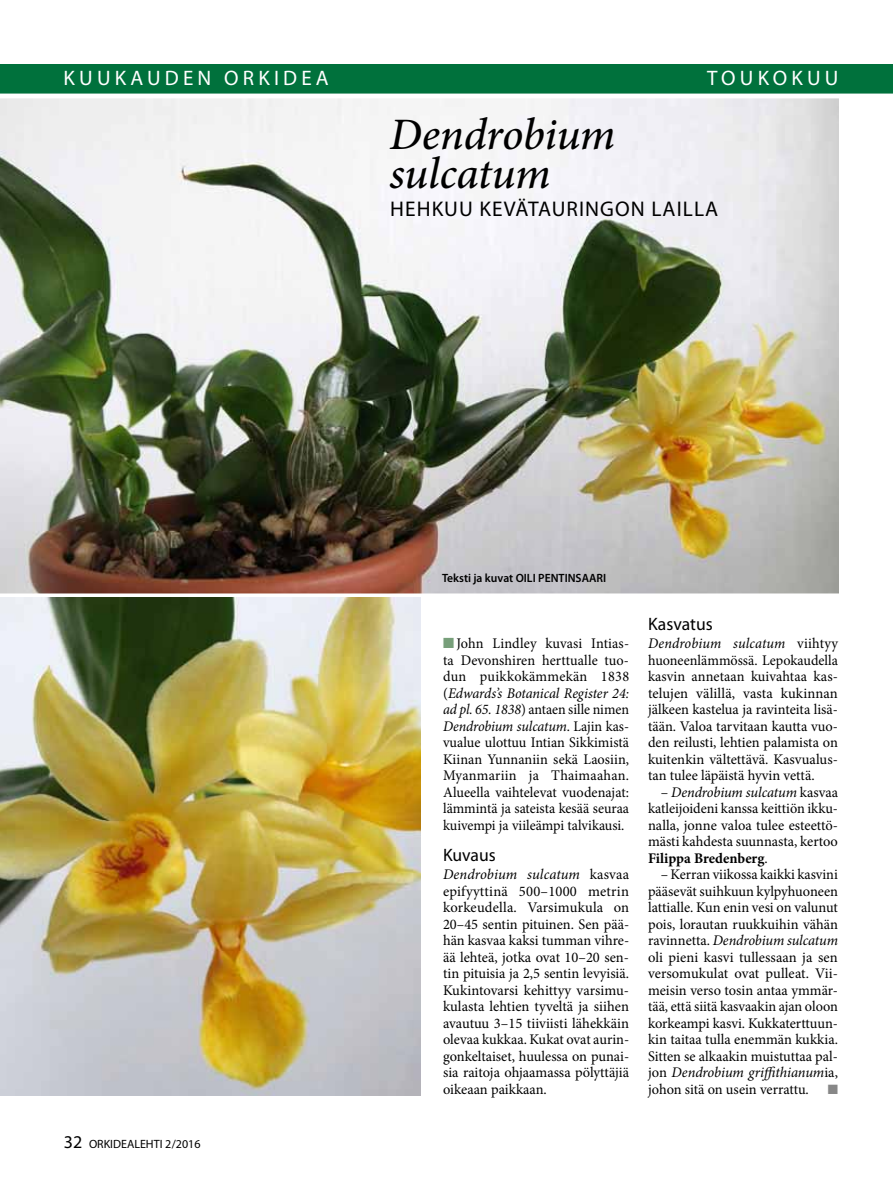
<style>
.page{position:relative;width:893px;height:1191px;background:#fff}
.page>*{position:absolute;margin:0;border:0;box-sizing:border-box;transform-origin:0 0}
.t1{font:italic 500 45px/39px "Minion Pro";letter-spacing:-.01em;color:#000}
.t2{font:21.3px "Myriad Pro";letter-spacing:.05em;color:#000}
.t3{font:21px "Myriad Pro";letter-spacing:.2em;color:#fff}
.t4{font:18px "Myriad Pro";color:#000}
.t5{font:14.7px/16.5px "Minion Pro";color:#000;text-align:justify}
.t6{font:13.5px "Zapf Dingbats ITC";color:#878787}
.t7{font:600 12px "Myriad Pro";color:#000}
.t8{font:12px "Myriad Pro";color:#000}
.s1{font-size:18px}
.s2{color:#779f7a}
.s3{font-style:italic}
.s4{font-weight:700}
</style>
<div class="page">
<img style="left:0;top:98px;width:838px;height:495px">
<div style="left:0;top:64px;width:893px;height:30px;background:#00713c"></div>
<img style="left:0;top:598px;width:420px;height:497px">
<h3 class="t3" style="left:64px;top:65px;width:267px">KUUKAUDEN ORKIDEA</h3>
<h3 class="t3" style="left:707px;top:65px;width:133px">TOUKOKUU</h3>
<h1 class="t1" style="left:389px;top:115px;width:227px">Dendrobium sulcatum</h1>
<h2 class="t2" style="left:390px;top:196px;width:329px">HEHKUU KEVÄTAURINGON LAILLA</h2>
<p class="t8" style="left:64px;top:1136px;width:138px"><span class="s1">32</span> ORKIDEALEHTI 2/2016</p>
<p class="t7" style="left:442px;top:570px;width:166px">Teksti ja kuvat OILI PENTINSAARI</p>
<p class="t5" style="left:443px;top:635px;width:188px"><span class="s2">■</span>John Lindley kuvasi Intias&shy;ta Devonshiren herttualle tuo&shy;dun puikkokämmekän 1838 (<span class="s3">Edwards’s Botanical Register 24: ad pl. 65. 1838</span>) antaen sille nimen <span class="s3">Dendrobium sulcatum</span>. Lajin kas&shy;vualue ulottuu Intian Sikkimistä Kiinan Yunnaniin sekä Laosiin, Myanmariin ja Thaimaahan.<br>Alueella vaihtelevat vuodenajat: lämmintä ja sateista kesää seuraa kuivempi ja viileämpi talvikausi.</p>
<p class="t4" style="left:443px;top:844px;width:54px">Kuvaus</p>
<p class="t5" style="left:443px;top:866px;width:188px"><span class="s3">Dendrobium sulcatum</span> kasvaa epifyyttinä 500–1000 metrin korkeudella. Varsimukula on 20–45 sentin pituinen. Sen pää&shy;hän kasvaa kaksi tumman vihre&shy;ää lehteä, jotka ovat 10–20 sen&shy;tin pituisia ja 2,5 sentin levyisiä.<br>Kukintovarsi kehittyy varsimu&shy;kulasta lehtien tyveltä ja siihen avautuu 3–15 tiiviisti lähekkäin olevaa kukkaa. Kukat ovat aurin&shy;gonkeltaiset, huulessa on punai&shy;sia raitoja ohjaamassa pölyttäjiä oikeaan paikkaan.</p>
<p class="t4" style="left:648px;top:613px;width:66px">Kasvatus</p>
<p class="t5" style="left:648px;top:635px;width:192px"><span class="s3">Dendrobium sulcatum</span> viihtyy huoneenlämmössä. Lepokaudella kasvin annetaan kuivahtaa kas&shy;telujen välillä, vasta kukinnan jälkeen kastelua ja ravinteita lisä&shy;tään. Valoa tarvitaan kautta vuo&shy;den reilusti, lehtien palamista on kuitenkin vältettävä. Kasvualus&shy;tan tulee läpäistä hyvin vettä.</p>
<p class="t5" style="left:648px;top:784px;width:191px;text-indent:13px">– <span class="s3">Dendrobium sulcatum</span> kasvaa katleijoideni kanssa keittiön ikku&shy;nalla, jonne valoa tulee esteettö&shy;mästi kahdesta suunnasta, kertoo <span class="s4">Filippa Bredenberg</span>.</p>
<p class="t5" style="left:648px;top:866px;width:192px;text-indent:13px">– Kerran viikossa kaikki kasvini pääsevät suihkuun kylpyhuoneen lattialle. Kun enin vesi on valunut pois, lorautan ruukkuihin vähän ravinnetta. <span class="s3">Dendrobium sulcatum </span>oli pieni kasvi tullessaan ja sen versomukulat ovat pulleat. Vii&shy;meisin verso tosin antaa ymmär&shy;tää, että siitä kasvaakin ajan oloon korkeampi kasvi. Kukkaterttuun&shy;kin taitaa tulla enemmän kukkia.<br>Sitten se alkaakin muistuttaa pal&shy;jon <span class="s3">Dendrobium griffithianum</span>ia, johon sitä on usein verrattu.</p>
<p class="t6" style="left:828px;top:1083px;width:12px">■</p>
</div>
